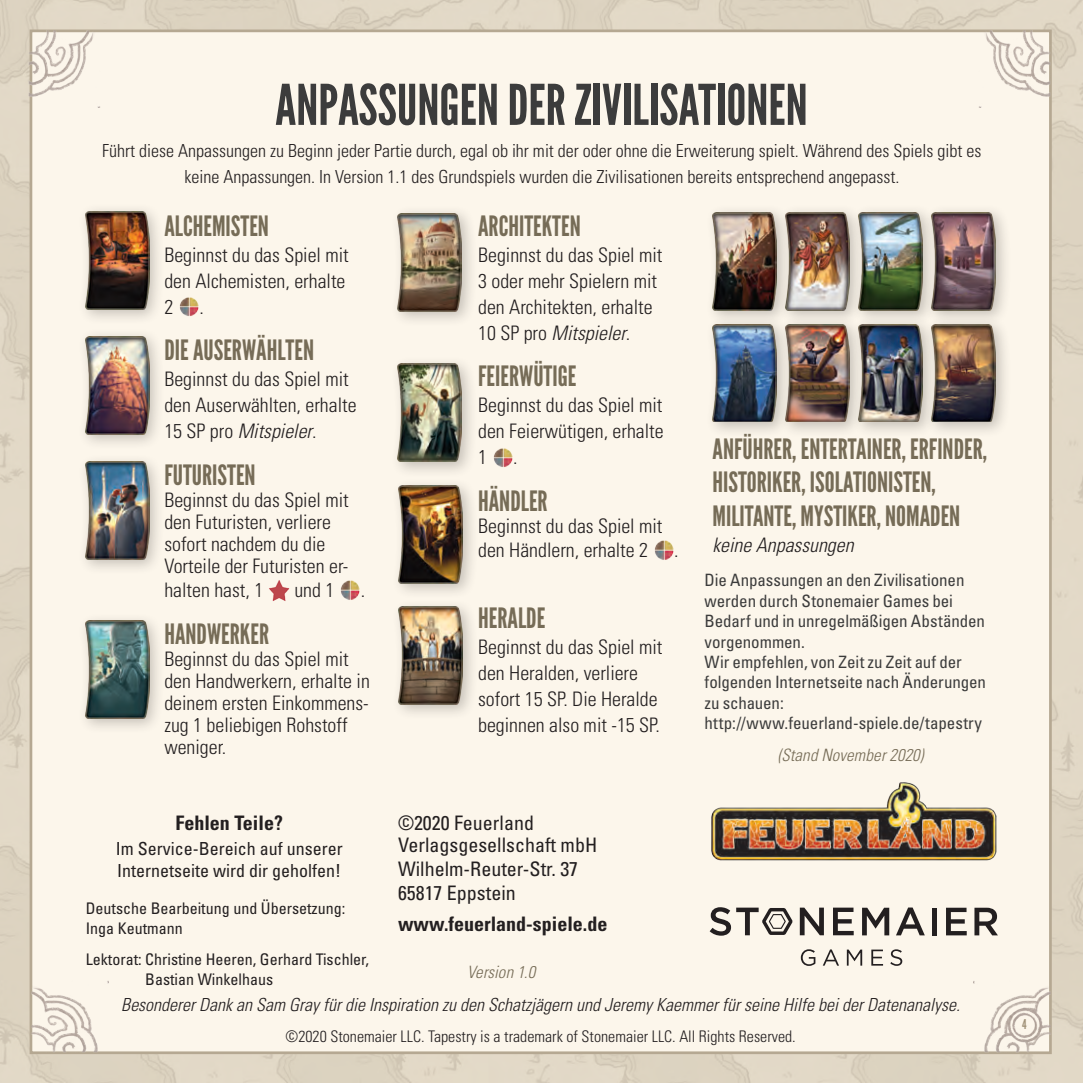
<style>
.page{position:relative;width:1083px;height:1083px;background:#fff}
.page>*{position:absolute;margin:0;border:0;box-sizing:border-box;transform-origin:0 0}
.Headlines{font:56px "League Gothic";color:#3c3c3c}
.Subhead{font:28px/33.6px "League Gothic";color:#766c57}
.Body_Text{font:28px "League Gothic";color:#766c57}
.Body_Text-2{font:300 condensed 20px/26px "Univers LT Std";color:#231f20}
.Subhead-2{font:300 condensed 20px/22px "Univers LT Std";color:#231f20}
.Univers_Cond_10{font:condensed 20px/22px "Univers LT Std";color:#231f20}
.Univers_Cond_10-2{font:700 condensed 20px "Univers LT Std";color:#231f20}
.Body_Text-3{font:italic 300 condensed 20px "Univers LT Std";color:#231f20}
.Univers_Cond_10-3{font:300 condensed 18px/26px "Univers LT Std";color:#231f20;text-align:center}
.Univers_Cond_10-4{font:italic 300 condensed 18px "Univers LT Std";color:#231f20}
.t1{font:condensed 18px/22px "Univers LT Std";color:#231f20}
.t2{font:condensed 17px/20.4px "Univers LT Std";letter-spacing:-.005em;color:#3c3c3c}
.t3{font:italic 300 condensed 17px "Univers LT Std";letter-spacing:.005em;color:#766c57}
.t4{font:condensed 16px/20px "Univers LT Std";color:#231f20}
.Univers_Cond_10-5{font:300 condensed 16px "Univers LT Std";color:#231f20}
.t5{font:13.6px "League Gothic";color:#a19278}
.s1{color:#756c57}
.s2{font-style:italic}
</style>
<div class="page">
<img style="left:0;top:0;width:1083px;height:1083px">
<div style="left:30px;top:30px;width:1022px;height:1024px;background:#fcf6eb;border:3px solid #b5a892"></div>
<img style="left:23px;top:969px;width:85px;height:91px">
<img style="left:973px;top:969px;width:85px;height:91px">
<img style="left:20px;top:23px;width:91px;height:85px">
<img style="left:967px;top:23px;width:91px;height:85px">
<img style="left:179px;top:297px;width:20px;height:19px">
<img style="left:269px;top:580px;width:21px;height:21px">
<img style="left:341px;top:580px;width:19px;height:20px">
<img style="left:493px;top:448px;width:20px;height:19px">
<img style="left:655px;top:540px;width:19px;height:20px">
<div style="left:78px;top:203px;width:88px;height:123px;background:#231f20;opacity:.25"></div>
<img style="left:85px;top:211px;width:64px;height:98px">
<div style="left:392px;top:598px;width:87px;height:123px;background:#231f20;opacity:.25"></div>
<img style="left:399px;top:606px;width:64px;height:98px">
<div style="left:390px;top:205px;width:88px;height:123px;background:#231f20;opacity:.25"></div>
<img style="left:397px;top:213px;width:64px;height:98px">
<div style="left:78px;top:328px;width:88px;height:123px;background:#231f20;opacity:.25"></div>
<img style="left:85px;top:336px;width:64px;height:98px">
<div style="left:78px;top:612px;width:88px;height:123px;background:#231f20;opacity:.25"></div>
<img style="left:85px;top:620px;width:64px;height:98px">
<div style="left:392px;top:478px;width:87px;height:122px;background:#231f20;opacity:.25"></div>
<img style="left:399px;top:486px;width:64px;height:98px">
<div style="left:78px;top:453px;width:88px;height:123px;background:#231f20;opacity:.25"></div>
<img style="left:85px;top:461px;width:64px;height:98px">
<div style="left:390px;top:356px;width:88px;height:122px;background:#231f20;opacity:.25"></div>
<img style="left:397px;top:364px;width:64px;height:98px">
<div style="left:778px;top:316px;width:88px;height:122px;background:#231f20;opacity:.25"></div>
<img style="left:793px;top:327px;width:56px;height:95px">
<div style="left:924px;top:204px;width:88px;height:123px;background:#231f20;opacity:.25"></div>
<img style="left:939px;top:212px;width:56px;height:98px">
<div style="left:851px;top:316px;width:88px;height:122px;background:#231f20;opacity:.25"></div>
<img style="left:858px;top:327px;width:64px;height:95px">
<div style="left:851px;top:204px;width:88px;height:123px;background:#231f20;opacity:.25"></div>
<img style="left:866px;top:212px;width:56px;height:98px">
<div style="left:924px;top:316px;width:88px;height:122px;background:#231f20;opacity:.25"></div>
<img style="left:931px;top:324px;width:64px;height:98px">
<div style="left:705px;top:316px;width:88px;height:122px;background:#231f20;opacity:.25"></div>
<img style="left:712px;top:327px;width:65px;height:95px">
<div style="left:778px;top:204px;width:88px;height:123px;background:#231f20;opacity:.25"></div>
<img style="left:793px;top:212px;width:56px;height:98px">
<div style="left:705px;top:204px;width:88px;height:123px;background:#231f20;opacity:.25"></div>
<img style="left:712px;top:212px;width:65px;height:98px">
<svg style="left:800px;top:907px;width:24px;height:28px"></svg>
<svg style="left:833px;top:907px;width:21px;height:28px"></svg>
<svg style="left:862px;top:908px;width:27px;height:27px"></svg>
<svg style="left:896px;top:907px;width:29px;height:28px"></svg>
<div style="left:932px;top:908px;width:5px;height:27px;background:#231f20"></div>
<svg style="left:946px;top:908px;width:21px;height:27px"></svg>
<svg style="left:974px;top:908px;width:24px;height:27px"></svg>
<svg style="left:710px;top:907px;width:82px;height:29px"></svg>
<svg style="left:801px;top:949px;width:14px;height:17px"></svg>
<svg style="left:823px;top:949px;width:16px;height:16px"></svg>
<svg style="left:847px;top:949px;width:15px;height:16px"></svg>
<svg style="left:871px;top:949px;width:12px;height:16px"></svg>
<svg style="left:890px;top:949px;width:12px;height:17px"></svg>
<img style="left:711px;top:782px;width:286px;height:79px">
<p class="Headlines" style="left:275px;top:72px;width:534px">ANPASSUNGEN DER ZIVILISATIONEN</p>
<p class="Univers_Cond_10-3" style="left:102px;top:138px;width:881px">Führt diese Anpassungen zu Beginn jeder Partie durch, egal ob ihr mit der oder ohne die Erweiterung spielt. Während des Spiels gibt es keine Anpassungen. In Version 1.1 des Grundspiels wurden die Zivilisationen bereits entsprechend angepasst.</p>
<p class="Subhead" style="left:164px;top:209px;width:106px">ALC<span class="s1">HEMI</span>STEN</p>
<p class="Body_Text-2" style="left:164px;top:242px;width:186px">Beginnst du das Spiel mit den Alchemisten, erhalte<br>2</p>
<p class="Body_Text-2" style="left:199px;top:294px;width:6px">.</p>
<p class="Subhead" style="left:164px;top:334px;width:151px">DIE AUSERWÄHLTEN</p>
<p class="Body_Text-2" style="left:164px;top:366px;width:194px">Beginnst du das Spiel mit den Auserwählten, erhalte<br>15 SP pro <span class="s2">Mitspieler</span>.</p>
<p class="Body_Text" style="left:164px;top:458px;width:93px">FUTURISTEN</p>
<p class="Body_Text-2" style="left:164px;top:489px;width:186px;line-height:22px">Beginnst du das Spiel mit den Futuristen, verliere sofort nachdem du die<br>Vorteile der Futuristen er-</p>
<p class="Body_Text-2" style="left:164px;top:577px;width:100px">halten hast, 1</p>
<p class="Body_Text-2" style="left:294px;top:577px;width:41px">und 1</p>
<p class="Body_Text-2" style="left:361px;top:577px;width:6px">.</p>
<p class="Subhead" style="left:164px;top:617px;width:106px">HANDWERKER</p>
<p class="Subhead-2" style="left:164px;top:648px;width:207px">Beginnst du das Spiel mit den Handwerkern, erhalte in deinem ersten Einkommens&shy;zug 1 beliebigen Rohstoff weniger.</p>
<p class="Univers_Cond_10-2" style="left:175px;top:810px;width:109px">Fehlen Teile?</p>
<p class="t1" style="left:116px;top:837px;width:228px">Im Service-Bereich auf unserer<br>Internetseite wird dir geholfen!</p>
<p class="t4" style="left:86px;top:898px;width:261px">Deutsche Bearbeitung und Übersetzung:<br>Inga Keutmann</p>
<p class="t4" style="left:145px;top:949px;width:225px;text-indent:-60px">Lektorat: Christine Heeren, Gerhard Tischler,<br>Bastian Winkelhaus</p>
<p class="Subhead" style="left:478px;top:209px;width:104px">ARCHITEKTEN</p>
<p class="Body_Text-2" style="left:478px;top:242px;width:186px">Beginnst du das Spiel mit<br>3 oder mehr Spielern mit den Architekten, erhalte<br>10 SP pro <span class="s2">Mitspieler</span>.</p>
<p class="Subhead" style="left:478px;top:360px;width:100px">FEIERWÜTIGE</p>
<p class="Body_Text-2" style="left:478px;top:392px;width:187px;text-align:justify">Beginnst du das Spiel mit den Feierwütigen, erhalte 1</p>
<p class="Body_Text-2" style="left:513px;top:444px;width:6px">.</p>
<p class="Subhead" style="left:478px;top:484px;width:71px">HÄNDLER</p>
<p class="Body_Text-2" style="left:478px;top:514px;width:186px;line-height:24px">Beginnst du das Spiel mit den Händlern, erhalte 2</p>
<p class="Body_Text-2" style="left:674px;top:537px;width:6px">.</p>
<p class="Subhead" style="left:478px;top:601px;width:69px">HERALDE</p>
<p class="Body_Text-2" style="left:478px;top:634px;width:186px">Beginnst du das Spiel mit den Heralden, verliere sofort 15 SP. Die Heralde beginnen also mit -15 SP.</p>
<p class="Univers_Cond_10" style="left:398px;top:811px;width:201px">©2020 Feuerland<br>Verlagsgesellschaft mbH</p>
<p class="Univers_Cond_10" style="left:398px;top:856px;width:182px;line-height:24px">Wilhelm-Reuter-Str. 37<br>65817 Eppstein</p>
<p class="Univers_Cond_10-2" style="left:398px;top:912px;width:211px">www.feuerland-spiele.de</p>
<p class="t3" style="left:467px;top:961px;width:70px">Version 1.0</p>
<p class="Subhead" style="left:712px;top:432px;width:276px">ANFÜHRER, ENTERTAINER, ERFINDER,<br>HISTORIKER, ISOLATIONISTEN,<br>MILITANTE, MYSTIKER, NOMADEN</p>
<p class="Body_Text-3" style="left:712px;top:533px;width:143px">keine Anpassungen</p>
<p class="t2" style="left:704px;top:570px;width:282px">Die Anpassungen an den Zivilisationen werden durch Stonemaier Games bei<br>Bedarf und in unregelmäßigen Abständen vorgenommen.</p>
<p class="t2" style="left:704px;top:651px;width:283px">Wir empfehlen, von Zeit zu Zeit auf der folgenden Internetseite nach Änderungen zu schauen: http://www.feuerland-spiele.de/tapestry</p>
<p class="t3" style="left:778px;top:744px;width:147px">(Stand November 2020)</p>
<p class="Univers_Cond_10-4" style="left:121px;top:993px;width:840px">Besonderer Dank an Sam Gray für die Inspiration zu den Schatzjägern und Jeremy Kaemmer für seine Hilfe bei der Datenanalyse.</p>
<p class="Univers_Cond_10-5" style="left:286px;top:1026px;width:512px">©2020 Stonemaier LLC. Tapestry is a trademark of Stonemaier LLC. All Rights Reserved.</p>
<p class="t5" style="left:1022px;top:1016px;width:6px">4</p>
</div>
